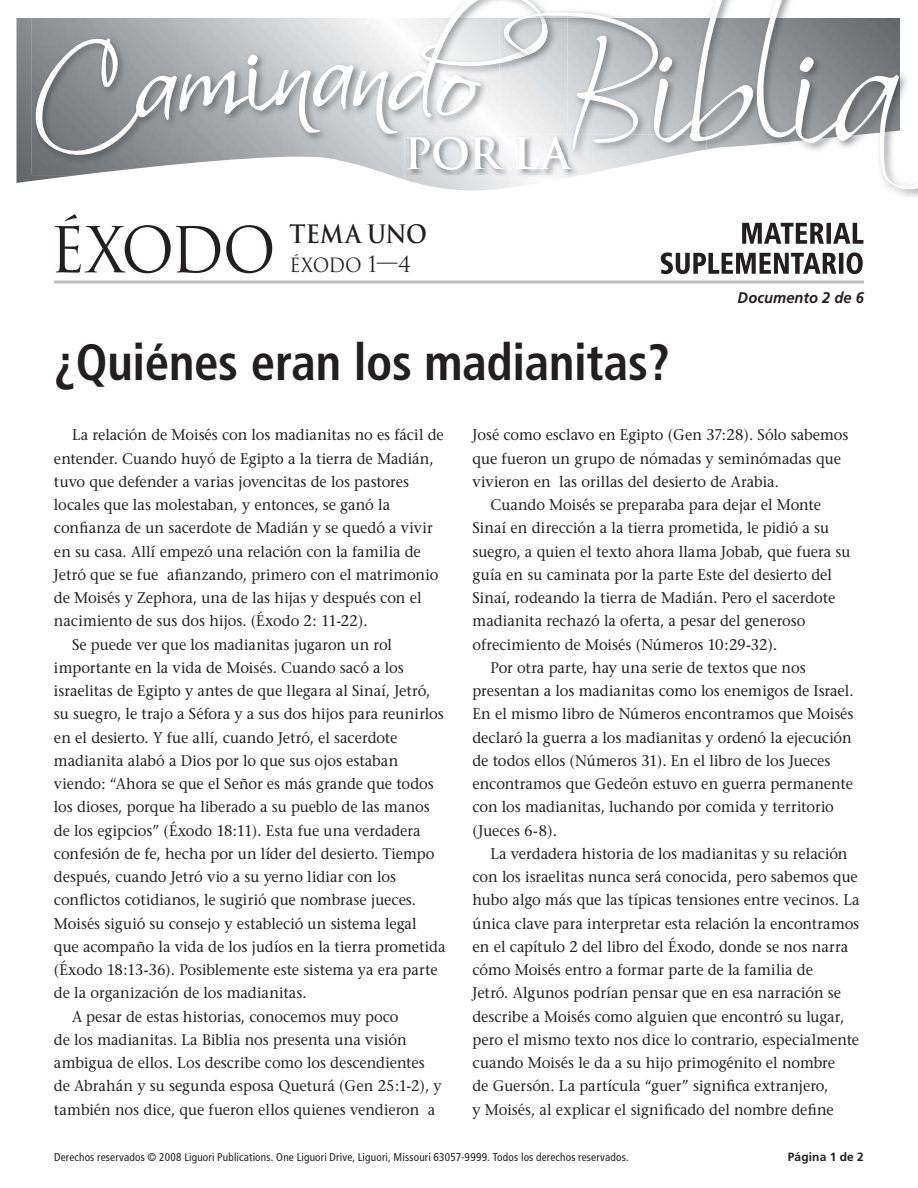
<style>
.page{position:relative;width:918px;height:1188px;background:#fff}
.page>*{position:absolute;margin:0;border:0;box-sizing:border-box;transform-origin:0 0}
.t1{font:700 condensed 51px "Frutiger";letter-spacing:-.005em;color:#231f20;scale:.96 1}
.t2{font:700 24.75px "Trajan";letter-spacing:.01em;color:#231f20;scale:.91 1}
.t3{font:19.2px "Trajan";letter-spacing:-.02em;color:#231f20;scale:.95 1}
.t4{font:15.45px "Stone Serif";color:#231f20;scale:.95 1}
.t5{font:italic 700 15.45px "Frutiger";letter-spacing:.005em;color:#231f20;scale:.95 1}
.t6{font:700 12px "Frutiger";letter-spacing:.01em;color:#231f20}
.t7{font:condensed 11.25px "Frutiger";letter-spacing:.015em;color:#231f20}
.s1{font-size:21.75px}
</style>
<div class="page">
<svg style="left:54px;top:280px;width:810px;height:4px;background:#cbcdcf"></svg>
<svg style="left:16px;top:18px;width:15px;height:165px;background:#7b7d7f"></svg>
<svg style="left:31px;top:0;width:887px;height:189px"></svg>
<svg style="left:55px;top:214px;width:217px;height:59px"></svg>
<svg style="left:661px;top:252px;width:202px;height:22px"></svg>
<svg style="left:742px;top:223px;width:121px;height:21px"></svg>
<h2 class="t2" style="left:290px;top:220px;width:153px">TEMA UNO</h2>
<p class="t3" style="left:290px;top:254px;width:130px">ÉXODO <span class="s1">1—4</span></p>
<p class="t5" style="left:738px;top:292px;width:135px">Documento 2 de 6</p>
<h1 class="t1" style="left:54px;top:342px;width:643px">¿Quiénes eran los madianitas?</h1>
<p class="t4" style="left:72px;top:429px;width:393px">La relación de Moisés con los madianitas no es fácil de</p>
<p class="t4" style="left:54px;top:452px;width:401px">entender. Cuando huyó de Egipto a la tierra de Madián,</p>
<p class="t4" style="left:54px;top:476px;width:375px">tuvo que defender a varias jovencitas de los pastores</p>
<p class="t4" style="left:54px;top:499px;width:355px">locales que las molestaban, y entonces, se ganó la</p>
<p class="t4" style="left:54px;top:522px;width:400px">confianza de un sacerdote de Madián y se quedó a vivir</p>
<p class="t4" style="left:54px;top:545px;width:388px">en su casa. Allí empezó una relación con la familia de</p>
<p class="t4" style="left:54px;top:569px;width:406px">Jetró que se fue afianzando, primero con el matrimonio</p>
<p class="t4" style="left:54px;top:592px;width:389px">de Moisés y Zephora, una de las hijas y después con el</p>
<p class="t4" style="left:54px;top:615px;width:332px">nacimiento de sus dos hijos. (Éxodo 2: 11-22).</p>
<p class="t4" style="left:72px;top:638px;width:339px">Se puede ver que los madianitas jugaron un rol</p>
<p class="t4" style="left:54px;top:662px;width:370px">importante en la vida de Moisés. Cuando sacó a los</p>
<p class="t4" style="left:54px;top:685px;width:398px">israelitas de Egipto y antes de que llegara al Sinaí, Jetró,</p>
<p class="t4" style="left:54px;top:708px;width:412px">su suegro, le trajo a Séfora y a sus dos hijos para reunirlos</p>
<p class="t4" style="left:54px;top:731px;width:363px">en el desierto. Y fue allí, cuando Jetró, el sacerdote</p>
<p class="t4" style="left:54px;top:755px;width:364px">madianita alabó a Dios por lo que sus ojos estaban</p>
<p class="t4" style="left:54px;top:778px;width:401px">viendo: “Ahora se que el Señor es más grande que todos</p>
<p class="t4" style="left:54px;top:801px;width:397px">los dioses, porque ha liberado a su pueblo de las manos</p>
<p class="t4" style="left:54px;top:824px;width:387px">de los egipcios” (Éxodo 18:11). Esta fue una verdadera</p>
<p class="t4" style="left:54px;top:848px;width:402px">confesión de fe, hecha por un líder del desierto. Tiempo</p>
<p class="t4" style="left:54px;top:871px;width:362px">después, cuando Jetró vio a su yerno lidiar con los</p>
<p class="t4" style="left:54px;top:894px;width:383px">conflictos cotidianos, le sugirió que nombrase jueces.</p>
<p class="t4" style="left:54px;top:917px;width:383px">Moisés siguió su consejo y estableció un sistema legal</p>
<p class="t4" style="left:54px;top:941px;width:414px">que acompaño la vida de los judíos en la tierra prometida</p>
<p class="t4" style="left:54px;top:964px;width:405px">(Éxodo 18:13-36). Posiblemente este sistema ya era parte</p>
<p class="t4" style="left:54px;top:987px;width:268px">de la organización de los madianitas.</p>
<p class="t4" style="left:72px;top:1010px;width:345px">A pesar de estas historias, conocemos muy poco</p>
<p class="t4" style="left:54px;top:1034px;width:373px">de los madianitas. La Biblia nos presenta una visión</p>
<p class="t4" style="left:54px;top:1057px;width:392px">ambigua de ellos. Los describe como los descendientes</p>
<p class="t4" style="left:54px;top:1080px;width:410px">de Abrahán y su segunda esposa Queturá (Gen 25:1-2), y</p>
<p class="t4" style="left:54px;top:1103px;width:403px">también nos dice, que fueron ellos quienes vendieron a</p>
<p class="t4" style="left:472px;top:429px;width:397px">José como esclavo en Egipto (Gen 37:28). Sólo sabemos</p>
<p class="t4" style="left:472px;top:452px;width:389px">que fueron un grupo de nómadas y seminómadas que</p>
<p class="t4" style="left:472px;top:476px;width:324px">vivieron en las orillas del desierto de Arabia.</p>
<p class="t4" style="left:490px;top:499px;width:349px">Cuando Moisés se preparaba para dejar el Monte</p>
<p class="t4" style="left:472px;top:522px;width:377px">Sinaí en dirección a la tierra prometida, le pidió a su</p>
<p class="t4" style="left:472px;top:545px;width:399px">suegro, a quien el texto ahora llama Jobab, que fuera su</p>
<p class="t4" style="left:472px;top:569px;width:380px">guía en su caminata por la parte Este del desierto del</p>
<p class="t4" style="left:472px;top:592px;width:383px">Sinaí, rodeando la tierra de Madián. Pero el sacerdote</p>
<p class="t4" style="left:472px;top:615px;width:352px">madianita rechazó la oferta, a pesar del generoso</p>
<p class="t4" style="left:472px;top:638px;width:322px">ofrecimiento de Moisés (Números 10:29-32).</p>
<p class="t4" style="left:490px;top:662px;width:333px">Por otra parte, hay una serie de textos que nos</p>
<p class="t4" style="left:472px;top:685px;width:403px">presentan a los madianitas como los enemigos de Israel.</p>
<p class="t4" style="left:472px;top:708px;width:403px">En el mismo libro de Números encontramos que Moisés</p>
<p class="t4" style="left:472px;top:731px;width:401px">declaró la guerra a los madianitas y ordenó la ejecución</p>
<p class="t4" style="left:472px;top:755px;width:378px">de todos ellos (Números 31). En el libro de los Jueces</p>
<p class="t4" style="left:472px;top:778px;width:402px">encontramos que Gedeón estuvo en guerra permanente</p>
<p class="t4" style="left:472px;top:801px;width:382px">con los madianitas, luchando por comida y territorio</p>
<p class="t4" style="left:472px;top:824px;width:90px">(Jueces 6-8).</p>
<p class="t4" style="left:490px;top:848px;width:377px">La verdadera historia de los madianitas y su relación</p>
<p class="t4" style="left:472px;top:871px;width:407px">con los israelitas nunca será conocida, pero sabemos que</p>
<p class="t4" style="left:472px;top:894px;width:409px">hubo algo más que las típicas tensiones entre vecinos. La</p>
<p class="t4" style="left:472px;top:917px;width:409px">única clave para interpretar esta relación la encontramos</p>
<p class="t4" style="left:472px;top:941px;width:397px">en el capítulo 2 del libro del Éxodo, donde se nos narra</p>
<p class="t4" style="left:472px;top:964px;width:360px">cómo Moisés entro a formar parte de la familia de</p>
<p class="t4" style="left:472px;top:987px;width:390px">Jetró. Algunos podrían pensar que en esa narración se</p>
<p class="t4" style="left:472px;top:1010px;width:393px">describe a Moisés como alguien que encontró su lugar,</p>
<p class="t4" style="left:472px;top:1034px;width:409px">pero el mismo texto nos dice lo contrario, especialmente</p>
<p class="t4" style="left:472px;top:1057px;width:383px">cuando Moisés le da a su hijo primogénito el nombre</p>
<p class="t4" style="left:472px;top:1080px;width:376px">de Guersón. La partícula “guer” significa extranjero,</p>
<p class="t4" style="left:472px;top:1103px;width:382px">y Moisés, al explicar el significado del nombre define</p>
<p class="t7" style="left:54px;top:1152px;width:576px">Derechos reservados © 2008 Liguori Publications. One Liguori Drive, Liguori, Missouri 63057-9999. Todos los derechos reservados.</p>
<p class="t6" style="left:788px;top:1152px;width:78px">Página 1 de 2</p>
</div>
